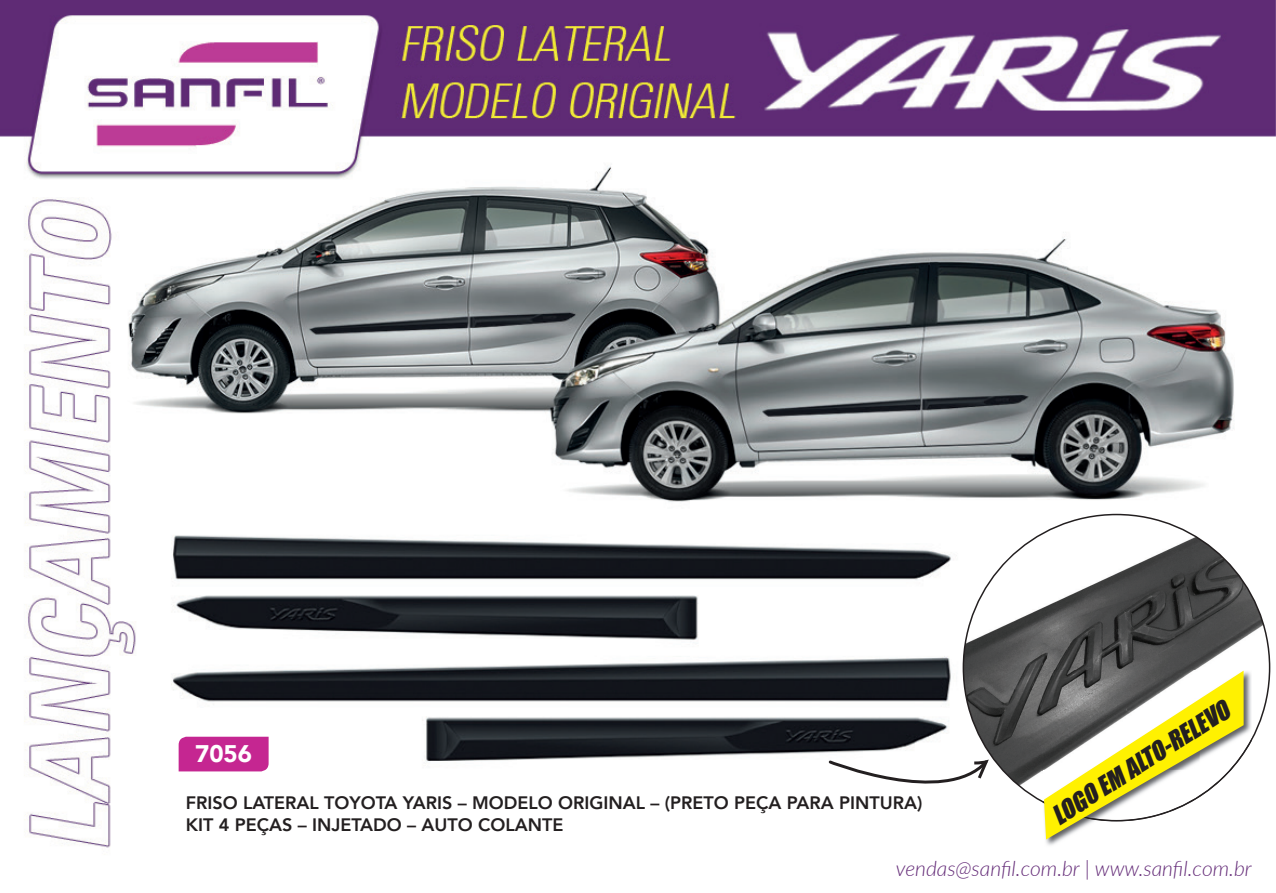
<style>
.page{position:relative;width:1276px;height:893px;background:#fff}
.page>*{position:absolute;margin:0;border:0;box-sizing:border-box;transform-origin:0 0}
.t1{font:italic 24.3px "Impact";color:#231f20}
.t2{font:900 24px "Avenir";color:#fff}
.t3{font:italic 300 21px "Lato";color:#632a77}
.t4{font:800 18px/21.6px "Avenir";color:#231f20}
</style>
<div class="page">
<img style="left:0;top:0;width:1275px;height:848px">
<div style="left:179px;top:737px;width:90px;height:34px;background:#c52691"></div>
<svg style="left:962px;top:514px;width:308px;height:307px"></svg>
<img style="left:1042px;top:821px;width:210px;height:26px">
<img style="left:1199px;top:670px;width:53px;height:67px">
<img style="left:1042px;top:737px;width:210px;height:84px">
<svg style="left:1044px;top:671px;width:199px;height:168px"></svg>
<svg style="left:827px;top:757px;width:164px;height:50px"></svg>
<h1 class="t1" style="left:1044px;top:802px;width:206px;rotate:-33deg">LOGO EM ALTO-RELEVO</h1>
<h2 class="t2" style="left:195px;top:733px;width:58px">7056</h2>
<p class="t4" style="left:186px;top:792px;width:738px">FRISO LATERAL TOYOTA YARIS – MODELO ORIGINAL – (PRETO PEÇA PARA PINTURA)<br>KIT 4 PEÇAS – INJETADO – AUTO COLANTE</p>
<p class="t3" style="left:896px;top:854px;width:357px">vendas@sanfil.com.br | www.sanfil.com.br</p>
</div>
